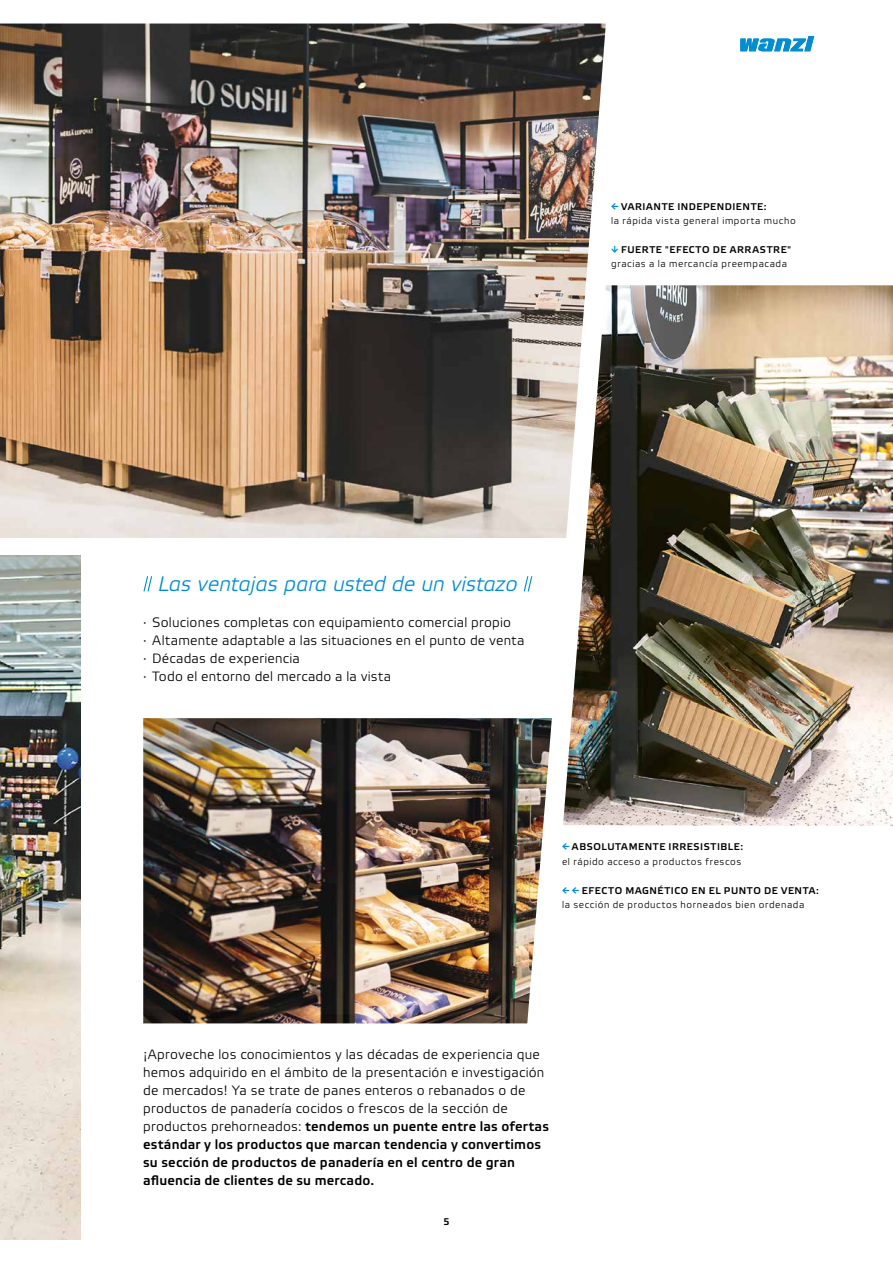
<style>
.page{position:relative;width:893px;height:1263px;background:#fff}
.page>*{position:absolute;margin:0;border:0;box-sizing:border-box;transform-origin:0 0}
.t1{font:italic 300 21px "Wanzl Etelka";letter-spacing:-.005em;color:#008dd1}
.t2{font:300 13.5px/18px "Wanzl Etelka";letter-spacing:.015em;color:#000}
.t3{font:300 9.75px/14.4px "Wanzl Etelka";letter-spacing:.06em;color:#000}
.t4{font:500 9.75px "Wanzl Etelka";color:#000}
.s1{font-weight:500;color:#008dd1}
.s2{font-weight:500}
</style>
<div class="page">
<img style="left:0;top:555px;width:81px;height:684px">
<svg style="left:740px;top:36px;width:74px;height:15px"></svg>
<img style="left:0;top:24px;width:606px;height:514px">
<img style="left:563px;top:285px;width:330px;height:541px">
<img style="left:143px;top:718px;width:409px;height:305px">
<svg style="left:143px;top:576px;width:9px;height:15px"></svg>
<svg style="left:524px;top:576px;width:8px;height:15px"></svg>
<p class="t3" style="left:611px;top:200px;width:186px"><span class="s1">←</span> <span class="s2">VARIANTE INDEPENDIENTE:<br></span>la rápida vista general importa mucho</p>
<p class="t3" style="left:611px;top:243px;width:181px"><span class="s1">↓</span> <span class="s2">FUERTE "EFECTO DE ARRASTRE" </span>gracias a la mercancía preempacada</p>
<h1 class="t1" style="left:158px;top:572px;width:361px">Las ventajas para usted de un vistazo</h1>
<p class="t2" style="left:143px;top:614px;width:383px">· Soluciones completas con equipamiento comercial propio<br>· Altamente adaptable a las situaciones en el punto de venta · Décadas de experiencia<br>· Todo el entorno del mercado a la vista</p>
<p class="t3" style="left:562px;top:840px;width:183px"><span class="s1">←</span> <span class="s2">ABSOLUTAMENTE IRRESISTIBLE: </span>el rápido acceso a productos frescos</p>
<p class="t3" style="left:562px;top:883px;width:259px"><span class="s1">← ←</span> <span class="s2">EFECTO MAGNÉTICO EN EL PUNTO DE VENTA: </span>la sección de productos horneados bien ordenada</p>
<p class="t2" style="left:143px;top:1046px;width:407px">¡Aproveche los conocimientos y las décadas de experiencia que hemos adquirido en el ámbito de la presentación e investigación de mercados! Ya se trate de panes enteros o rebanados o de productos de panadería cocidos o frescos de la sección de productos prehorneados: <span class="s2">tendemos un puente entre las ofertas estándar y los productos que marcan tendencia y convertimos su sección de productos de panadería en el centro de gran afluencia de clientes de su mercado.</span></p>
<p class="t4" style="left:443px;top:1215px;width:8px">5</p>
</div>
